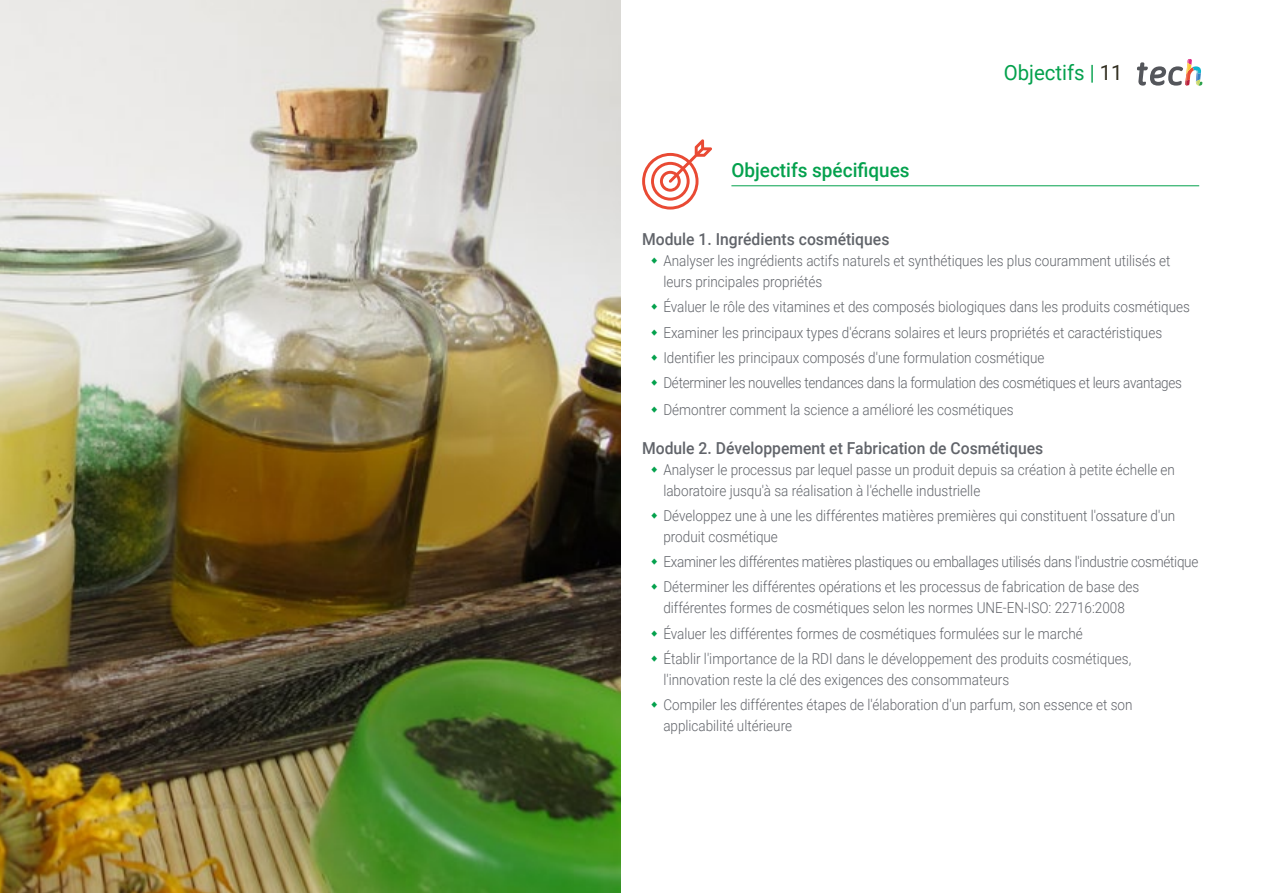
<style>
.page{position:relative;width:1263px;height:893px;background:#fff}
.page>*{position:absolute;margin:0;border:0;box-sizing:border-box;transform-origin:0 0}
.t1{font:21px "Roboto";color:#04a14d}
.t2{font:500 19.5px "Roboto";color:#04a14d}
.t3{font:500 16.5px "Roboto";color:#61646a;scale:.95 1}
.t4{font:300 15px/25.2px "Roboto";color:#61646a;scale:.9 1}
.t5{font:300 15px/25.2px "Roboto";letter-spacing:-.02em;color:#61646a;scale:.9 1}
.s1{color:#312e20}
</style>
<div class="page">
<hr style="left:731px;top:185px;width:468px;height:1px;background:#04a14d">
<svg style="left:642px;top:139px;width:70px;height:71px"></svg>
<img style="left:0;top:0;width:621px;height:893px">
<svg style="left:1137px;top:59px;width:65px;height:27px"></svg>
<h2 class="t2" style="left:731px;top:157px;width:180px">Objectifs spécifiques</h2>
<h1 class="t1" style="left:1004px;top:57px;width:120px">Objectifs | <span class="s1">11</span></h1>
<p class="t3" style="left:642px;top:228px;width:262px">Module 1. Ingrédients cosmétiques</p>
<p class="t4" style="left:663px;top:250px;width:565px;line-height:21px">Analyser les ingrédients actifs naturels et synthétiques les plus couramment utilisés et leurs principales propriétés</p>
<p class="t4" style="left:663px;top:294px;width:587px">Évaluer le rôle des vitamines et des composés biologiques dans les produits cosmétiques Examiner les principaux types d'écrans solaires et leurs propriétés et caractéristiques Identifier les principaux composés d'une formulation cosmétique<br>Déterminer les nouvelles tendances dans la formulation des cosmétiques et leurs avantages</p>
<p class="t4" style="left:663px;top:396px;width:391px">Démontrer comment la science a amélioré les cosmétiques</p>
<p class="t3" style="left:642px;top:436px;width:424px">Module 2. Développement et Fabrication de Cosmétiques</p>
<p class="t4" style="left:663px;top:458px;width:570px;line-height:21px">Analyser le processus par lequel passe un produit depuis sa création à petite échelle en laboratoire jusqu'à sa réalisation à l'échelle industrielle</p>
<p class="t4" style="left:663px;top:504px;width:570px;line-height:21px">Développez une à une les différentes matières premières qui constituent l'ossature d'un produit cosmétique</p>
<p class="t5" style="left:663px;top:549px;width:596px">Examiner les différentes matières plastiques ou emballages utilisés dans l'industrie cosmétique<br>Déterminer les différentes opérations et les processus de fabrication de base des</p>
<p class="t4" style="left:663px;top:595px;width:521px">différentes formes de cosmétiques selon les normes UNE-EN-ISO: 22716:2008<br>Évaluer les différentes formes de cosmétiques formulées sur le marché<br>Établir l'importance de la RDI dans le développement des produits cosmétiques,</p>
<p class="t4" style="left:663px;top:666px;width:523px">l'innovation reste la clé des exigences des consommateurs<br>Compiler les différentes étapes de l'élaboration d'un parfum, son essence et son</p>
<p class="t4" style="left:663px;top:713px;width:144px">applicabilité ultérieure</p>
</div>
